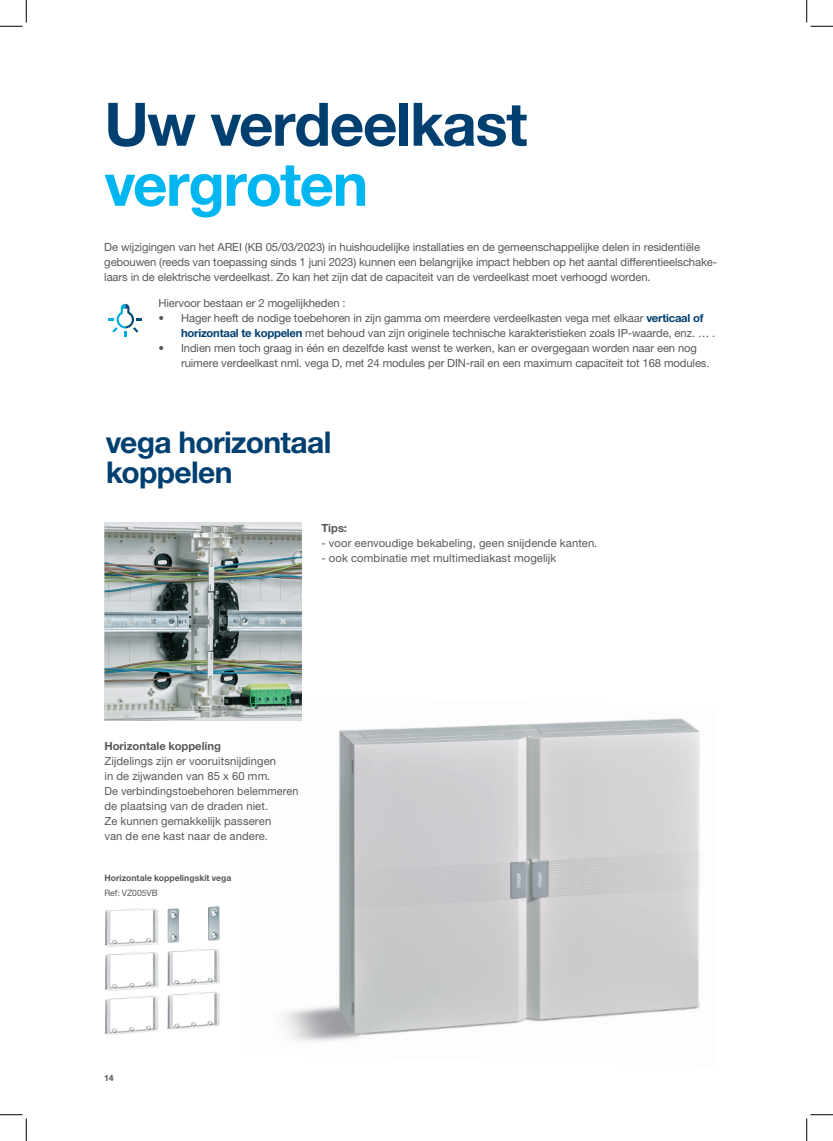
<style>
.page{position:relative;width:833px;height:1141px;background:#fff}
.page>*{position:absolute;margin:0;border:0;box-sizing:border-box;transform-origin:0 0}
.t1{font:700 60px "Helvetica Neue LTW1 G";letter-spacing:-.025em;color:#004071}
.t2{font:700 60px "Helvetica Neue LTW1 G";letter-spacing:-.025em;color:#00b6f0}
.t3{font:700 30px/30px "Helvetica Neue LTW1 G";letter-spacing:-.025em;color:#004071}
.t4{font:11.25px/15px "Helvetica Neue LTW1 G";letter-spacing:-.01em;color:#57585a}
.t5{font:11.25px/15px "Helvetica Neue LTW1 G";letter-spacing:.01em;color:#57585a}
.t6{font:700 11.25px "Helvetica Neue LTW1 G";color:#57585a}
.t7{font:700 8.75px "Helvetica Neue LTW1 G";letter-spacing:.005em;color:#57585a}
.t8{font:8.75px "Helvetica Neue LTW1 G";color:#57585a}
.s1{font-weight:700;color:#004071}
</style>
<div class="page">
<img style="left:247px;top:718px;width:453px;height:324px">
<img style="left:104px;top:522px;width:198px;height:198px">
<img style="left:104px;top:906px;width:115px;height:45px">
<svg style="left:108px;top:304px;width:34px;height:32px"></svg>
<svg style="left:0;top:0;width:27px;height:27px"></svg>
<svg style="left:0;top:1114px;width:27px;height:26px"></svg>
<svg style="left:806px;top:0;width:26px;height:27px"></svg>
<svg style="left:806px;top:1114px;width:26px;height:26px"></svg>
<h1 class="t1" style="left:104px;top:87px;width:424px">Uw verdeelkast</h1>
<h1 class="t2" style="left:104px;top:147px;width:265px">vergroten</h1>
<p class="t4" style="left:104px;top:239px;width:614px">De wijzigingen van het AREI (KB 05/03/2023) in huishoudelijke installaties en de gemeenschappelijke delen in residentiële gebouwen (reeds van toepassing sinds 1 juni 2023) kunnen een belangrijke impact hebben op het aantal differentieelschake&shy;laars in de elektrische verdeelkast. Zo kan het zijn dat de capaciteit van de verdeelkast moet verhoogd worden.</p>
<p class="t4" style="left:158px;top:295px;width:188px">Hiervoor bestaan er 2 mogelijkheden :</p>
<p class="t4" style="left:181px;top:310px;width:535px;text-indent:-22px">• Hager heeft de nodige toebehoren in zijn gamma om meerdere verdeelkasten vega met elkaar <span class="s1">verticaal of horizontaal te koppelen</span> met behoud van zijn originele technische karakteristieken zoals IP-waarde, enz. … .</p>
<p class="t4" style="left:181px;top:340px;width:529px;text-indent:-22px">• Indien men toch graag in één en dezelfde kast wenst te werken, kan er overgegaan worden naar een nog ruimere verdeelkast nml. vega D, met 24 modules per DIN-rail en een maximum capaciteit tot 168 modules.</p>
<h2 class="t3" style="left:106px;top:427px;width:227px">vega horizontaal koppelen</h2>
<p class="t6" style="left:321px;top:521px;width:27px">Tips:</p>
<p class="t5" style="left:321px;top:535px;width:277px">- voor eenvoudige bekabeling, geen snijdende kanten.</p>
<p class="t5" style="left:321px;top:550px;width:236px">- ook combinatie met multimediakast mogelijk</p>
<p class="t6" style="left:104px;top:738px;width:118px">Horizontale koppeling</p>
<p class="t5" style="left:104px;top:753px;width:195px">Zijdelings zijn er vooruitsnijdingen<br>in de zijwanden van 85 x 60 mm.<br>De verbindingstoebehoren belemmeren de plaatsing van de draden niet.<br>Ze kunnen gemakkelijk passeren<br>van de ene kast naar de andere.</p>
<p class="t7" style="left:104px;top:872px;width:128px">Horizontale koppelingskit vega</p>
<p class="t8" style="left:104px;top:887px;width:55px">Ref: VZ005VB</p>
<p class="t7" style="left:104px;top:1072px;width:11px">14</p>
</div>
